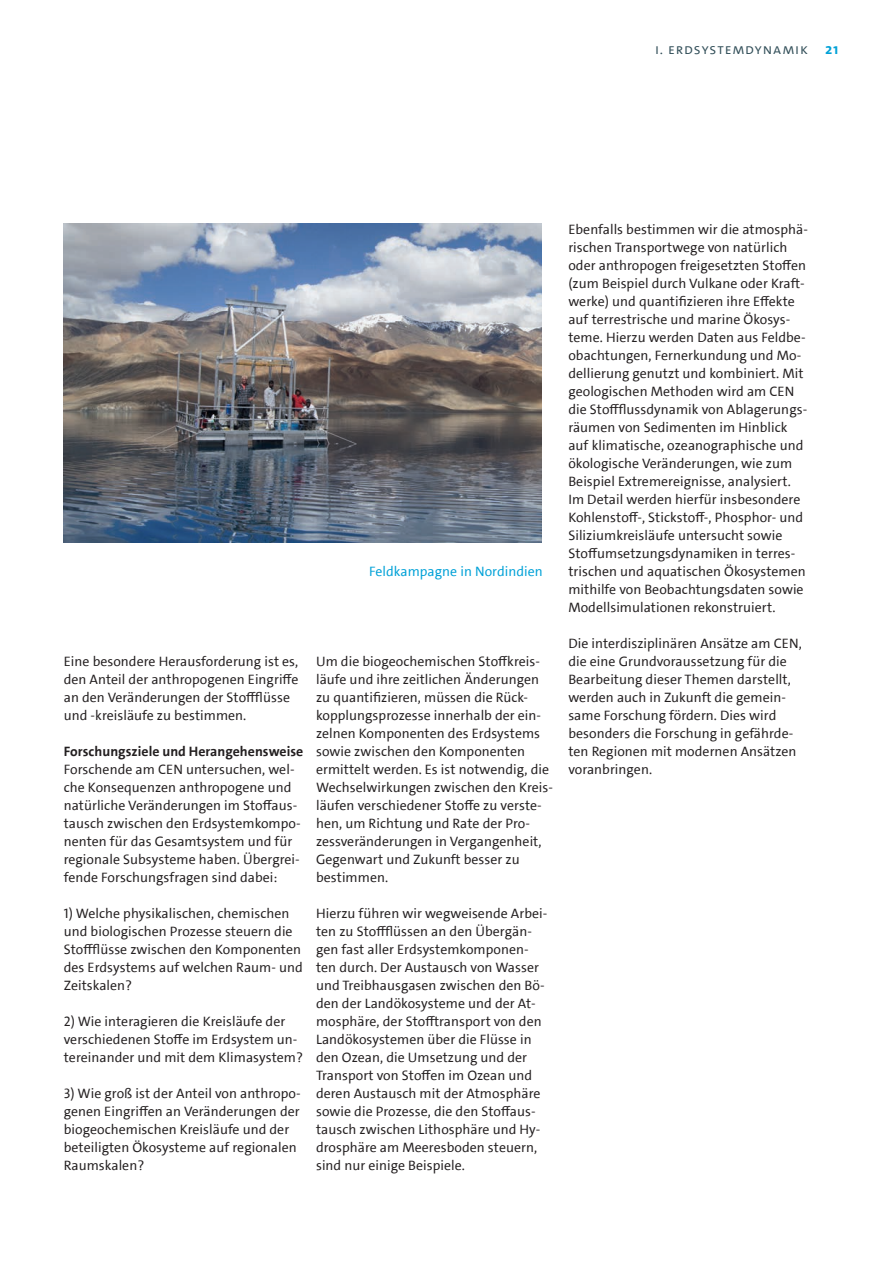
<style>
.page{position:relative;width:893px;height:1263px;background:#fff}
.page>*{position:absolute;margin:0;border:0;box-sizing:border-box;transform-origin:0 0}
.t1{font:15px "The Sans UHH Semi Light Caps";letter-spacing:.055em;color:#314e58}
.t2{font:13.8px/18px "The Sans UHH";letter-spacing:.005em;color:#231f20}
.t3{font:700 13.8px "The Sans UHH";letter-spacing:.005em;color:#231f20}
.t4{font:13.8px "The Sans UHH";letter-spacing:.005em;color:#00a1d7}
.s1{font-family:"The Sans UHH Bold Caps";color:#00a1d7}
</style>
<div class="page">
<img style="left:64px;top:223px;width:477px;height:320px">
<p class="t1" style="left:655px;top:39px;width:185px">I. Erdsystemdynamik <span class="s1">21</span></p>
<p class="t4" style="left:369px;top:562px;width:175px">Feldkampagne in Nordindien</p>
<p class="t2" style="left:64px;top:652px;width:236px">Eine besondere Herausforderung ist es, den Anteil der anthropogenen Eingriffe an den Veränderungen der Stoffflüsse und -kreisläufe zu bestimmen.</p>
<p class="t3" style="left:64px;top:742px;width:241px">Forschungsziele und Herangehensweise</p>
<p class="t2" style="left:64px;top:760px;width:238px">Forschende am CEN untersuchen, wel&shy;che Konsequenzen anthropogene und natürliche Veränderungen im Stoffaus&shy;tausch zwischen den Erdsystemkompo&shy;nenten für das Gesamtsystem und für regionale Subsysteme haben. Übergrei&shy;fende Forschungsfragen sind dabei:</p>
<p class="t2" style="left:64px;top:904px;width:241px">1) Welche physikalischen, chemischen und biologischen Prozesse steuern die Stoffflüsse zwischen den Komponenten des Erdsystems auf welchen Raum- und Zeitskalen?</p>
<p class="t2" style="left:64px;top:1012px;width:241px">2) Wie interagieren die Kreisläufe der verschiedenen Stoffe im Erdsystem un&shy;tereinander und mit dem Klimasystem?</p>
<p class="t2" style="left:64px;top:1084px;width:238px">3) Wie groß ist der Anteil von anthropo&shy;genen Eingriffen an Veränderungen der biogeochemischen Kreisläufe und der beteiligten Ökosysteme auf regionalen Raumskalen?</p>
<p class="t2" style="left:316px;top:652px;width:238px">Um die biogeochemischen Stoffkreis&shy;läufe und ihre zeitlichen Änderungen zu quantifizieren, müssen die Rück&shy;kopplungsprozesse innerhalb der ein&shy;zelnen Komponenten des Erdsystems sowie zwischen den Komponenten ermittelt werden. Es ist notwendig, die Wechselwirkungen zwischen den Kreis&shy;läufen verschiedener Stoffe zu verste&shy;hen, um Richtung und Rate der Pro&shy;zessveränderungen in Vergangenheit, Gegenwart und Zukunft besser zu bestimmen.</p>
<p class="t2" style="left:316px;top:904px;width:233px">Hierzu führen wir wegweisende Arbei&shy;ten zu Stoffflüssen an den Übergän&shy;gen fast aller Erdsystemkomponen&shy;ten durch. Der Austausch von Wasser und Treibhausgasen zwischen den Bö&shy;den der Landökosysteme und der At&shy;mosphäre, der Stofftransport von den Landökosystemen über die Flüsse in den Ozean, die Umsetzung und der Transport von Stoffen im Ozean und deren Austausch mit der Atmosphäre sowie die Prozesse, die den Stoffaus&shy;tausch zwischen Lithosphäre und Hy&shy;drosphäre am Meeresboden steuern, sind nur einige Beispiele.</p>
<p class="t2" style="left:568px;top:220px;width:241px">Ebenfalls bestimmen wir die atmosphä&shy;rischen Transportwege von natürlich oder anthropogen freigesetzten Stoffen (zum Beispiel durch Vulkane oder Kraft&shy;werke) und quantifizieren ihre Effekte auf terrestrische und marine Ökosys&shy;teme. Hierzu werden Daten aus Feldbe&shy;obachtungen, Fernerkundung und Mo&shy;dellierung genutzt und kombiniert. Mit geologischen Methoden wird am CEN die Stoffflussdynamik von Ablagerungs&shy;räumen von Sedimenten im Hinblick auf klimatische, ozeanographische und ökologische Veränderungen, wie zum Beispiel Extremereignisse, analysiert.<br>Im Detail werden hierfür insbesondere Kohlenstoff-, Stickstoff-, Phosphor- und Siliziumkreisläufe untersucht sowie Stoffumsetzungsdynamiken in terres&shy;trischen und aquatischen Ökosystemen mithilfe von Beobachtungsdaten sowie Modellsimulationen rekonstruiert.</p>
<p class="t2" style="left:568px;top:634px;width:235px">Die interdisziplinären Ansätze am CEN, die eine Grundvoraussetzung für die Bearbeitung dieser Themen darstellt, werden auch in Zukunft die gemein&shy;same Forschung fördern. Dies wird besonders die Forschung in gefährde&shy;ten Regionen mit modernen Ansätzen voranbringen.</p>
</div>
